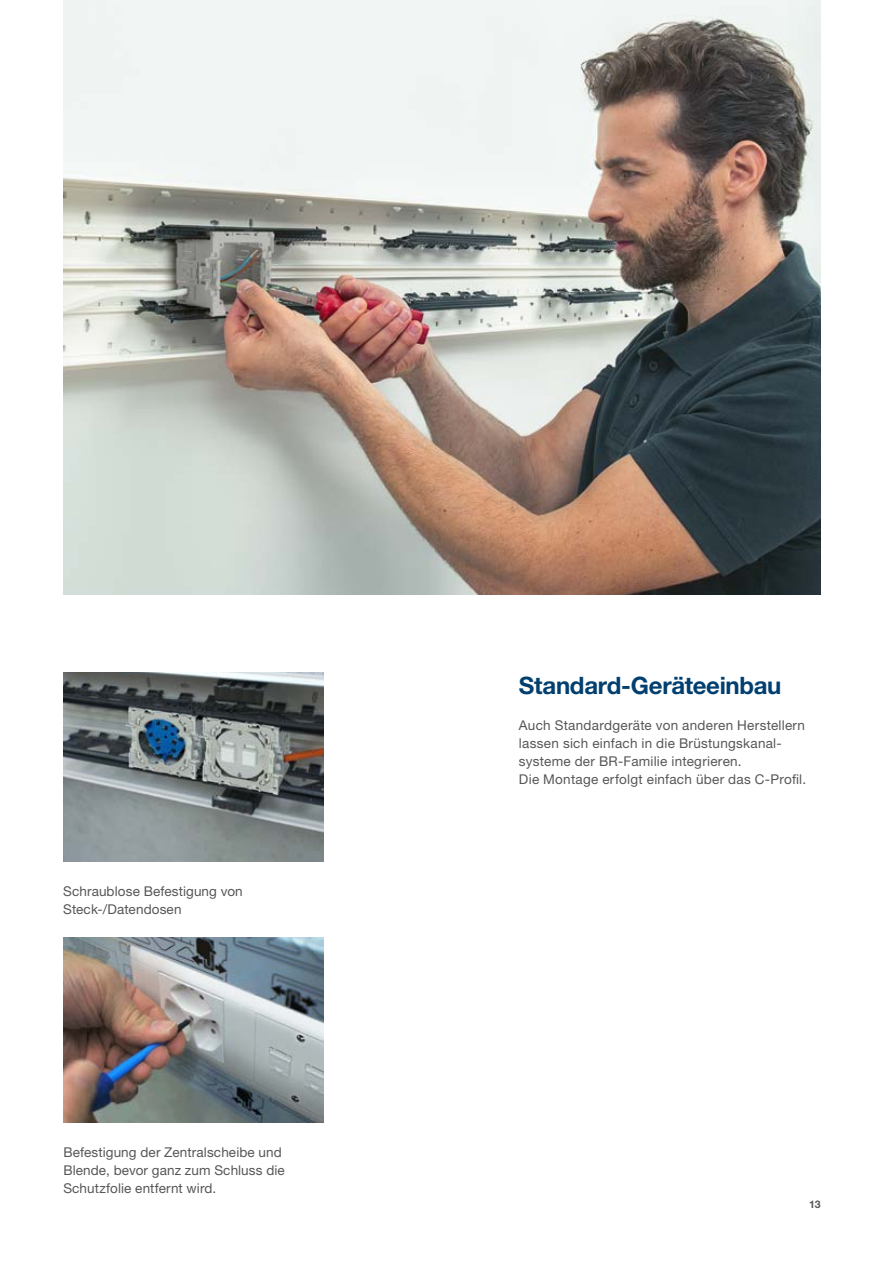
<style>
.page{position:relative;width:893px;height:1263px;background:#fff}
.page>*{position:absolute;margin:0;border:0;box-sizing:border-box;transform-origin:0 0}
.t1{font:700 24px "Helvetica Neue LTW1 G";letter-spacing:-.015em;color:#003f6f}
.t2{font:13.5px/18px "Helvetica Neue LTW1 G";letter-spacing:.015em;color:#555756}
.t3{font:700 10.5px "Helvetica Neue LTW1 G";color:#555756}
</style>
<div class="page">
<img style="left:63px;top:672px;width:260px;height:189px">
<img style="left:64px;top:0;width:757px;height:595px">
<img style="left:63px;top:937px;width:260px;height:185px">
<p class="t2" style="left:63px;top:882px;width:181px">Schraublose Befestigung von<br>Steck-/Datendosen</p>
<p class="t2" style="left:63px;top:1143px;width:223px">Befestigung der Zentralscheibe und<br>Blende, bevor ganz zum Schluss die<br>Schutzfolie entfernt wird.</p>
<h1 class="t1" style="left:519px;top:670px;width:264px">Standard-Geräteeinbau</h1>
<p class="t2" style="left:519px;top:716px;width:289px">Auch Standardgeräte von anderen Herstellern lassen sich einfach in die Brüstungskanal&shy;systeme der BR-Familie integrieren.<br>Die Montage erfolgt einfach über das C-Profil.</p>
<p class="t3" style="left:809px;top:1197px;width:13px">13</p>
</div>
